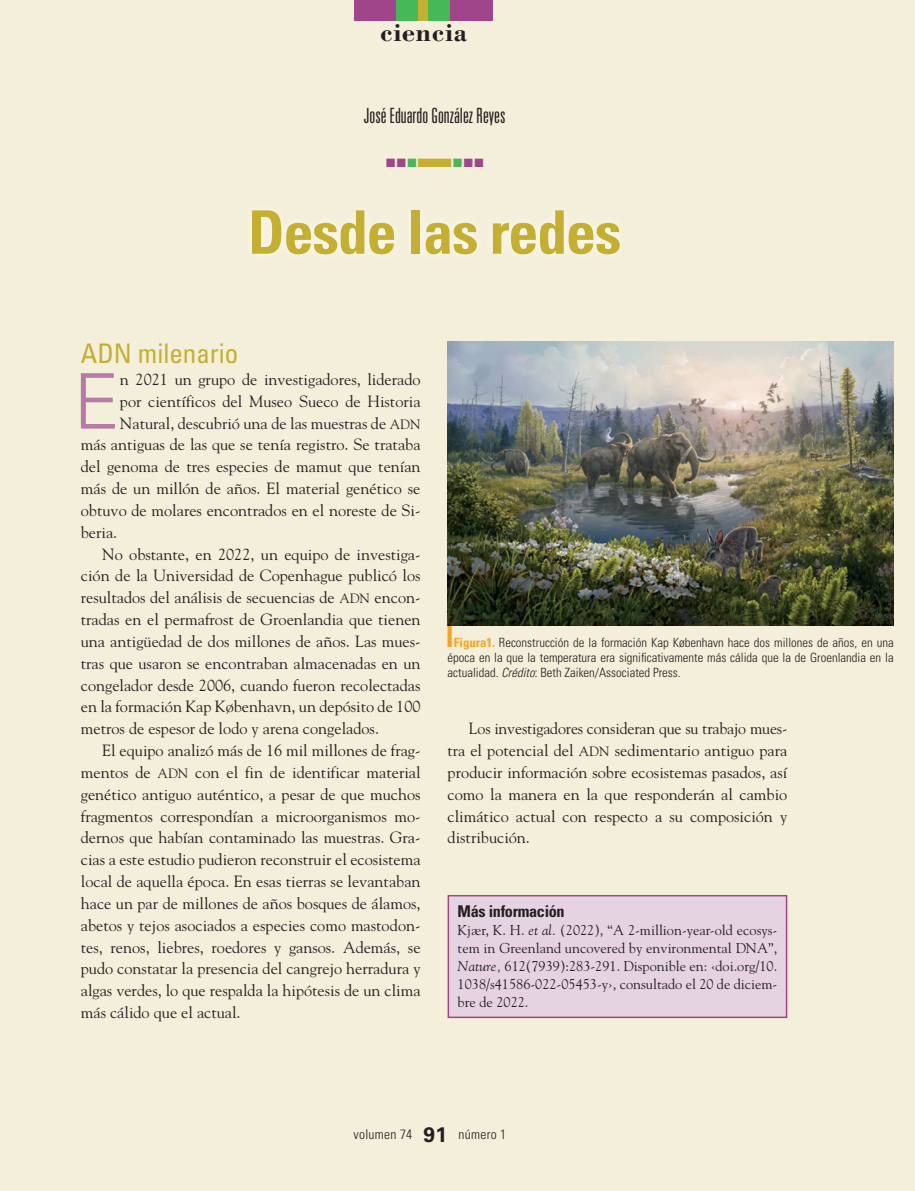
<style>
.page{position:relative;width:915px;height:1191px;background:#fff}
.page>*{position:absolute;margin:0;border:0;box-sizing:border-box;transform-origin:0 0}
._02N_Normal_Capitula{font:300 76.65px "Univers LT Std";color:#b779a6}
.t1{font:700 condensed 60px "Univers LT Std";letter-spacing:-.02em;color:#c5af30}
._01N_Titulo_Actualid{font:condensed 27px "Univers LT Std";color:#c5af30}
.t2{font:700 27px "Bodoni Std";letter-spacing:.02em;color:#231f20}
.t3{font:300 ultra-condensed 21px "Univers LT Std";color:#231f20}
._02N_Normal_Capitula-2{font:16.2px/21.9px "Goudy Std";color:#231f20;text-align:justify}
._01N_Subtitulo1{font:700 condensed 16.2px "Univers LT Std";letter-spacing:-.02em;color:#231f20}
._06N_Bibliografia{font:14.25px/18px "Goudy Std";color:#231f20;text-align:justify}
.t4{font:300 condensed 13.5px "Univers LT Std";letter-spacing:.02em;color:#231f20}
.t5{font:300 condensed 12.75px/15px "Univers LT Std";color:#231f20;text-align:justify}
.t6{font:12px "Zapf Dingbats Std";color:#a1458a}
.s1{color:#46b857}
.s2{color:#c5af30}
.s3{font-size:13.5px}
.s4{color:#f9a31e}
.s5{font-weight:700;color:#f9a31e}
.s6{font-style:italic}
.s7{font-weight:700;font-stretch:normal;font-size:21px}
</style>
<div class="page">
<div style="left:0;top:0;width:914px;height:1191px;background:#f4efda"></div>
<div style="left:450px;top:0;width:42px;height:21px;background:#a1458a"></div>
<div style="left:354px;top:0;width:42px;height:21px;background:#a1458a"></div>
<div style="left:396px;top:0;width:22px;height:21px;background:#46b857"></div>
<div style="left:418px;top:0;width:10px;height:21px;background:#c5af30"></div>
<div style="left:428px;top:0;width:22px;height:21px;background:#46b857"></div>
<div style="left:242px;top:201px;width:386px;height:62px;background:#f6f2e1"></div>
<div style="left:448px;top:895px;width:338px;height:122px;background:#e5d3e1"></div>
<div style="left:447px;top:895px;width:340px;height:123px;border:2px solid #a1458a"></div>
<img style="left:447px;top:341px;width:446px;height:284px">
<h3 class="t2" style="left:379px;top:15px;width:89px">ciencia</h3>
<p class="t3" style="left:364px;top:105px;width:143px">José Eduardo González Reyes</p>
<p class="t6" style="left:386px;top:157px;width:99px">■■<span class="s1">■</span><span class="s2">■</span><span class="s1">■</span>■■</p>
<h2 class="t1" style="left:248px;top:195px;width:375px">Desde las redes</h2>
<p class="_01N_Titulo_Actualid" style="left:81px;top:336px;width:159px">ADN milenario</p>
<p class="_02N_Normal_Capitula" style="left:73px;top:355px;width:48px">E</p>
<p class="_02N_Normal_Capitula-2" style="left:120px;top:368px;width:302px">n 2021 un grupo de investigadores, liderado</p>
<p class="_02N_Normal_Capitula-2" style="left:120px;top:390px;width:302px">por científicos del Museo Sueco de Historia</p>
<p class="_02N_Normal_Capitula-2" style="left:120px;top:412px;width:302px">Natural, descubrió una de las muestras de <span class="s3">ADN</span></p>
<p class="_02N_Normal_Capitula-2" style="left:81px;top:433px;width:341px">más antiguas de las que se tenía registro. Se trataba</p>
<p class="_02N_Normal_Capitula-2" style="left:81px;top:455px;width:341px">del genoma de tres especies de mamut que tenían</p>
<p class="_02N_Normal_Capitula-2" style="left:81px;top:477px;width:341px">más de un millón de años. El material genético se</p>
<p class="_02N_Normal_Capitula-2" style="left:81px;top:499px;width:341px">obtuvo de molares encontrados en el noreste de Si-</p>
<p class="_02N_Normal_Capitula-2" style="left:81px;top:521px;width:38px">beria.</p>
<p class="_02N_Normal_Capitula-2" style="left:81px;top:543px;width:341px;text-indent:21px">No obstante, en 2022, un equipo de investiga&shy;ción de la Universidad de Copenhague publicó los resultados del análisis de secuencias de <span class="s3">ADN</span> encon&shy;tradas en el permafrost de Groenlandia que tienen una antigüedad de dos millones de años. Las mues&shy;tras que usaron se encontraban almacenadas en un congelador desde 2006, cuando fueron recolectadas en la formación Kap København, un depósito de 100 metros de espesor de lodo y arena congelados.</p>
<p class="_02N_Normal_Capitula-2" style="left:81px;top:739px;width:341px;text-indent:21px">El equipo analizó más de 16 mil millones de frag&shy;mentos de <span class="s3">ADN</span> con el fin de identificar material genético antiguo auténtico, a pesar de que muchos fragmentos correspondían a microorganismos mo&shy;dernos que habían contaminado las muestras. Gra&shy;cias a este estudio pudieron reconstruir el ecosistema local de aquella época. En esas tierras se levantaban hace un par de millones de años bosques de álamos, abetos y tejos asociados a especies como mastodon&shy;tes, renos, liebres, roedores y gansos. Además, se pudo constatar la presencia del cangrejo herradura y algas verdes, lo que respalda la hipótesis de un clima más cálido que el actual.</p>
<p class="t5" style="left:447px;top:635px;width:447px"><span class="s4">■</span> <span class="s5">Figura1.</span> Reconstrucción de la formación Kap København hace dos millones de años, en una época en la que la temperatura era significativamente más cálida que la de Groenlandia en la actualidad. <span class="s6">Crédito</span>: Beth Zaiken/Associated Press.</p>
<p class="_02N_Normal_Capitula-2" style="left:447px;top:717px;width:341px;text-indent:21px">Los investigadores consideran que su trabajo mues&shy;tra el potencial del <span class="s3">ADN</span> sedimentario antiguo para producir información sobre ecosistemas pasados, así como la manera en la que responderán al cambio climático actual con respecto a su composición y distribución.</p>
<p class="_01N_Subtitulo1" style="left:457px;top:901px;width:109px">Más información</p>
<p class="_06N_Bibliografia" style="left:457px;top:920px;width:321px">Kjær, K. H. <span class="s6">et al.</span> (2022), “A 2-million-year-old ecosys&shy;tem in Greenland uncovered by environmental DNA”, <span class="s6">Nature,</span> 612(7939):283-291. Disponible en: ‹doi.org/10.<br>1038/s41586-022-05453-y›, consultado el 20 de diciem&shy;bre de 2022.</p>
<p class="t4" style="left:353px;top:1126px;width:154px">volumen 74 <span class="s7">91</span> número 1</p>
</div>
